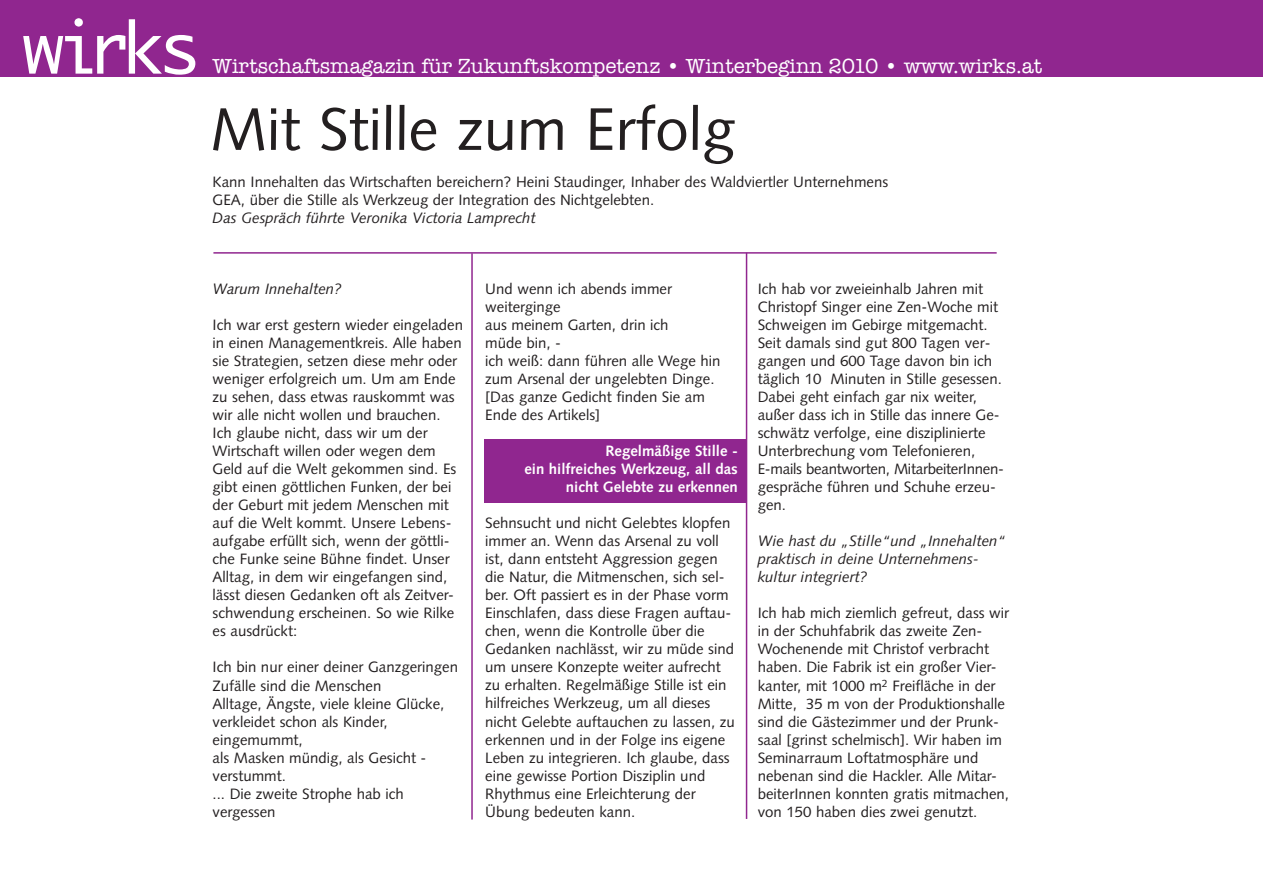
<style>
.page{position:relative;width:1263px;height:893px;background:#fff}
.page>*{position:absolute;margin:0;border:0;box-sizing:border-box;transform-origin:0 0}
.t1{font:69px "Ayuthaya";letter-spacing:-.09em;color:#fff}
.t2{font:60px "Syntax";color:#231f20}
.t3{font:21px "American Typewriter";color:#fff}
.t4{font:15px/18px "Syntax";color:#231f20}
.t5{font:italic 15px/18px "Syntax";color:#231f20}
.t6{font:700 15px/18px "Syntax";color:#fff;text-align:right}
</style>
<div class="page">
<div style="left:484px;top:439px;width:263px;height:64px;background:#90268f"></div>
<div style="left:0;top:0;width:1263px;height:77px;background:#90268f"></div>
<hr style="left:471px;top:253px;width:2px;height:566px;background:#90268f">
<hr style="left:746px;top:253px;width:1px;height:566px;background:#90268f">
<hr style="left:213px;top:252px;width:784px;height:2px;background:#90268f">
<h1 class="t1" style="left:22px;top:9px;width:180px">wirks</h1>
<h3 class="t3" style="left:213px;top:54px;width:831px">Wirtschaftsmagazin für Zukunftskompetenz • Winterbeginn 2010 • www.wirks.at</h3>
<h2 class="t2" style="left:210px;top:105px;width:526px">Mit Stille zum Erfolg</h2>
<p class="t4" style="left:213px;top:175px;width:677px">Kann Innehalten das Wirtschaften bereichern? Heini Staudinger, Inhaber des Waldviertler Unternehmens<br>GEA, über die Stille als Werkzeug der Integration des Nichtgelebten.</p>
<p class="t5" style="left:213px;top:211px;width:324px">Das Gespräch führte Veronika Victoria Lamprecht</p>
<p class="t5" style="left:213px;top:281px;width:131px">Warum Innehalten?</p>
<p class="t4" style="left:213px;top:317px;width:252px">Ich war erst gestern wieder eingeladen in einen Managementkreis. Alle haben sie Strategien, setzen diese mehr oder weniger erfolgreich um. Um am Ende zu sehen, dass etwas rauskommt was wir alle nicht wollen und brauchen.<br>Ich glaube nicht, dass wir um der Wirtschaft willen oder wegen dem Geld auf die Welt gekommen sind. Es gibt einen göttlichen Funken, der bei der Geburt mit jedem Menschen mit auf die Welt kommt. Unsere Lebens&shy;aufgabe erfüllt sich, wenn der göttli&shy;che Funke seine Bühne findet. Unser Alltag, in dem wir eingefangen sind, lässt diesen Gedanken oft als Zeitver&shy;schwendung erscheinen. So wie Rilke es ausdrückt:</p>
<p class="t4" style="left:213px;top:660px;width:247px">Ich bin nur einer deiner Ganzgeringen<br>Zufälle sind die Menschen<br>Alltage, Ängste, viele kleine Glücke, verkleidet schon als Kinder, eingemummt,<br>als Masken mündig, als Gesicht - verstummt.<br>... Die zweite Strophe hab ich vergessen</p>
<p class="t4" style="left:485px;top:281px;width:237px">Und wenn ich abends immer weiterginge<br>aus meinem Garten, drin ich<br>müde bin, -<br>ich weiß: dann führen alle Wege hin zum Arsenal der ungelebten Dinge. [Das ganze Gedicht finden Sie am<br>Ende des Artikels]</p>
<p class="t6" style="left:524px;top:443px;width:215px">Regelmäßige Stille -<br>ein hilfreiches Werkzeug, all das nicht Gelebte zu erkennen</p>
<p class="t4" style="left:485px;top:515px;width:251px">Sehnsucht und nicht Gelebtes klopfen immer an. Wenn das Arsenal zu voll ist, dann entsteht Aggression gegen die Natur, die Mitmenschen, sich sel&shy;ber. Oft passiert es in der Phase vorm Einschlafen, dass diese Fragen auftau&shy;chen, wenn die Kontrolle über die Gedanken nachlässt, wir zu müde sind um unsere Konzepte weiter aufrecht zu erhalten. Regelmäßige Stille ist ein hilfreiches Werkzeug, um all dieses nicht Gelebte auftauchen zu lassen, zu erkennen und in der Folge ins eigene Leben zu integrieren. Ich glaube, dass eine gewisse Portion Disziplin und Rhythmus eine Erleichterung der Übung bedeuten kann.</p>
<p class="t4" style="left:758px;top:281px;width:248px">Ich hab vor zweieinhalb Jahren mit Christopf Singer eine Zen-Woche mit Schweigen im Gebirge mitgemacht.<br>Seit damals sind gut 800 Tagen ver&shy;gangen und 600 Tage davon bin ich täglich 10 Minuten in Stille gesessen.<br>Dabei geht einfach gar nix weiter, außer dass ich in Stille das innere Ge&shy;schwätz verfolge, eine disziplinierte Unterbrechung vom Telefonieren, E-mails beantworten, MitarbeiterInnen&shy;gespräche führen und Schuhe erzeu&shy;gen.</p>
<p class="t5" style="left:758px;top:533px;width:250px">Wie hast du „Stille“und „Innehalten“ praktisch in deine Unternehmens&shy;kultur integriert?</p>
<p class="t4" style="left:758px;top:605px;width:253px">Ich hab mich ziemlich gefreut, dass wir in der Schuhfabrik das zweite Zen-Wochenende mit Christof verbracht haben. Die Fabrik ist ein großer Vier&shy;kanter, mit 1000 m<sup>2</sup> Freifläche in der Mitte, 35 m von der Produktionshalle sind die Gästezimmer und der Prunk&shy;saal [grinst schelmisch]. Wir haben im Seminarraum Loftatmosphäre und nebenan sind die Hackler. Alle Mitar&shy;beiterInnen konnten gratis mitmachen, von 150 haben dies zwei genutzt.</p>
</div>
